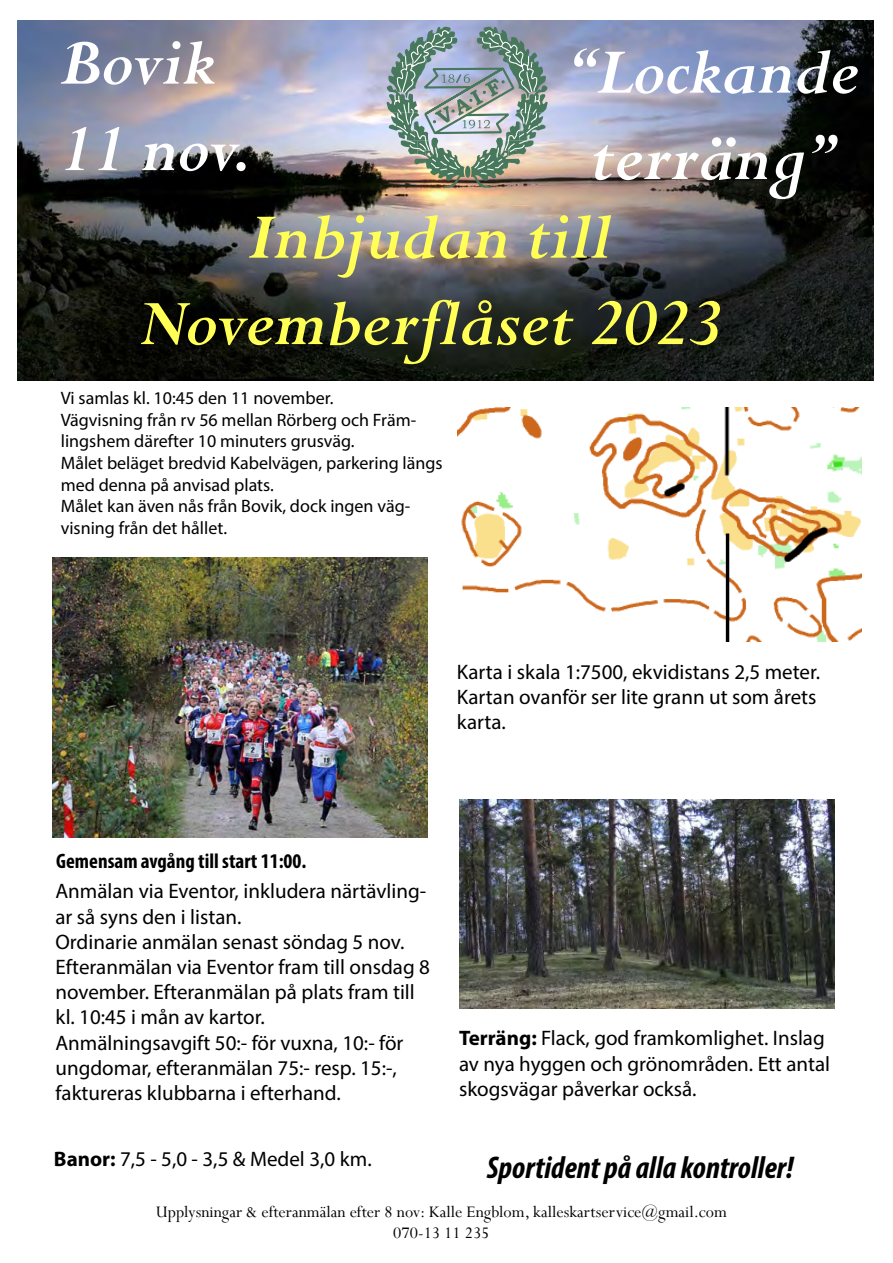
<style>
.page{position:relative;width:893px;height:1263px;background:#fff}
.page>*{position:absolute;margin:0;border:0;box-sizing:border-box;transform-origin:0 0}
.t1{font:italic 700 72px/86.4px "Perpetua";color:#ff5;text-align:center}
.t2{font:italic 700 72px/86.4px "Perpetua";color:#fff;text-align:center}
.t3{font:italic 700 condensed 31.5px "Myriad Pro";color:#000}
.t4{font:21px/25.2px "Myriad Pro";color:#000}
.t5{font:700 condensed 21px "Myriad Pro";color:#000}
.t6{font:18px/21.6px "Myriad Pro";color:#000}
.t7{font:18px/21.6px "Perpetua";color:#000;text-align:center}
.s1{font-weight:700}
</style>
<div class="page">
<img style="left:17px;top:21px;width:857px;height:360px">
<img style="left:387px;top:26px;width:161px;height:161px">
<img style="left:457px;top:407px;width:405px;height:234px">
<img style="left:53px;top:557px;width:375px;height:280px">
<img style="left:460px;top:800px;width:374px;height:209px">
<h1 class="t2" style="left:59px;top:19px;width:194px;text-align:left">Bovik<br>11 nov.</h1>
<h1 class="t2" style="left:563px;top:28px;width:297px">“Lockande terräng”</h1>
<h1 class="t1" style="left:137px;top:193px;width:586px">Inbjudan till<br>Novemberflåset 2023</h1>
<p class="t6" style="left:61px;top:387px;width:383px">Vi samlas kl. 10:45 den 11 november.<br>Vägvisning från rv 56 mellan Rörberg och Främ&shy;lingshem därefter 10 minuters grusväg.<br>Målet beläget bredvid Kabelvägen, parkering längs med denna på anvisad plats.<br>Målet kan även nås från Bovik, dock ingen väg&shy;visning från det hållet.</p>
<p class="t4" style="left:457px;top:659px;width:365px">Karta i skala 1:7500, ekvidistans 2,5 meter.<br>Kartan ovanför ser lite grann ut som årets karta.</p>
<p class="t5" style="left:56px;top:848px;width:252px">Gemensam avgång till start 11:00.</p>
<p class="t4" style="left:55px;top:878px;width:376px">Anmälan via Eventor, inkludera närtävling&shy;ar så syns den i listan.<br>Ordinarie anmälan senast söndag 5 nov.<br>Efteranmälan via Eventor fram till onsdag 8 november. Efteranmälan på plats fram till kl. 10:45 i mån av kartor.<br>Anmälningsavgift 50:- för vuxna, 10:- för ungdomar, efteranmälan 75:- resp. 15:-, faktureras klubbarna i efterhand.</p>
<p class="t4" style="left:54px;top:1146px;width:319px"><span class="s1">Banor:</span> 7,5 - 5,0 - 3,5 &amp; Medel 3,0 km.</p>
<p class="t4" style="left:459px;top:1025px;width:373px"><span class="s1">Terräng:</span> Flack, god framkomlighet. Inslag av nya hyggen och grönområden. Ett antal skogsvägar påverkar också.</p>
<h2 class="t3" style="left:487px;top:1147px;width:308px">Sportident på alla kontroller!</h2>
<p class="t7" style="left:156px;top:1200px;width:573px">Upplysningar &amp; efteranmälan efter 8 nov: Kalle Engblom, kalleskartservice@gmail.com<br>070-13 11 235</p>
</div>
